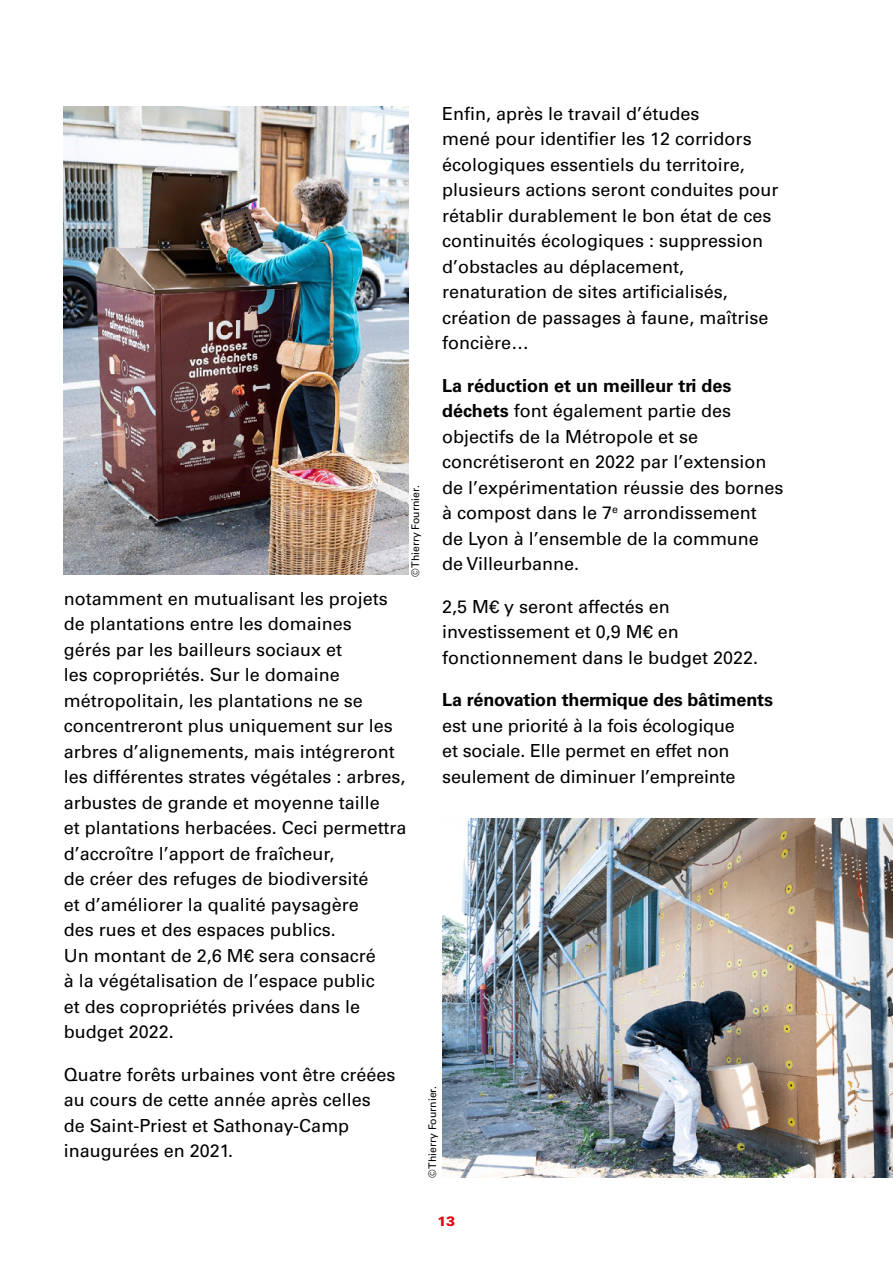
<style>
.page{position:relative;width:893px;height:1263px;background:#fff}
.page>*{position:absolute;margin:0;border:0;box-sizing:border-box;transform-origin:0 0}
.t1{font:18px/25.5px "Univers";color:#000}
.t2{font:900 13.5px "Univers";color:#e30613}
.t3{font:10.5px "Univers";color:#000}
.s1{font-weight:700}
</style>
<div class="page">
<img style="left:64px;top:106px;width:344px;height:468px">
<img style="left:442px;top:819px;width:451px;height:359px">
<p class="t1" style="left:442px;top:101px;width:338px">Enfin, après le travail d’études<br>mené pour identifier les 12 corridors écologiques essentiels du territoire, plusieurs actions seront conduites pour rétablir durablement le bon état de ces continuités écologiques : suppression d’obstacles au déplacement, renaturation de sites artificialisés, création de passages à faune, maîtrise foncière…</p>
<p class="t1" style="left:442px;top:373px;width:343px"><span class="s1">La réduction et un meilleur tri des déchets</span> font également partie des objectifs de la Métropole et se concrétiseront en 2022 par l’extension de l’expérimentation réussie des bornes à compost dans le 7<sup>e</sup> arrondissement<br>de Lyon à l’ensemble de la commune de Villeurbanne.</p>
<p class="t1" style="left:442px;top:594px;width:318px">2,5 M€ y seront affectés en investissement et 0,9 M€ en fonctionnement dans le budget 2022.</p>
<p class="t1" style="left:442px;top:687px;width:332px"><span class="s1">La rénovation thermique des bâtiments </span>est une priorité à la fois écologique<br>et sociale. Elle permet en effet non seulement de diminuer l’empreinte</p>
<p class="t3" style="left:409px;top:577px;width:93px;rotate:-90deg">© Thierry Fournier.</p>
<p class="t1" style="left:64px;top:586px;width:344px">notamment en mutualisant les projets de plantations entre les domaines<br>gérés par les bailleurs sociaux et<br>les copropriétés. Sur le domaine métropolitain, les plantations ne se concentreront plus uniquement sur les arbres d’alignements, mais intégreront les différentes strates végétales : arbres, arbustes de grande et moyenne taille<br>et plantations herbacées. Ceci permettra d’accroître l’apport de fraîcheur,<br>de créer des refuges de biodiversité<br>et d’améliorer la qualité paysagère<br>des rues et des espaces publics.<br>Un montant de 2,6 M€ sera consacré<br>à la végétalisation de l’espace public<br>et des copropriétés privées dans le budget 2022.</p>
<p class="t1" style="left:64px;top:1062px;width:333px">Quatre forêts urbaines vont être créées au cours de cette année après celles de Saint-Priest et Sathonay-Camp inaugurées en 2021.</p>
<p class="t3" style="left:426px;top:1178px;width:93px;rotate:-90deg">© Thierry Fournier.</p>
<p class="t2" style="left:438px;top:1212px;width:19px">13</p>
</div>
